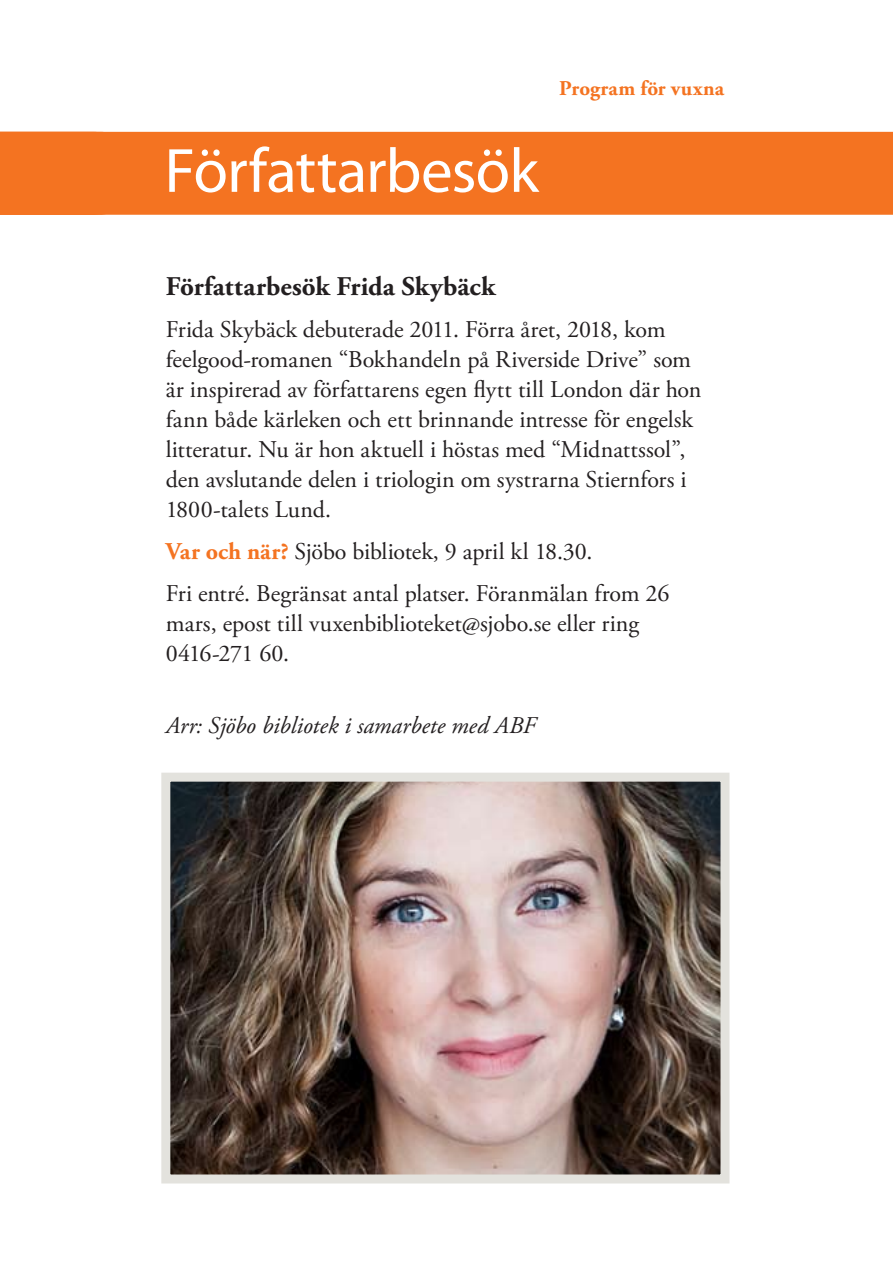
<style>
.page{position:relative;width:893px;height:1263px;background:#fff}
.page>*{position:absolute;margin:0;border:0;box-sizing:border-box;transform-origin:0 0}
.t1{font:63px "Myriad Pro";letter-spacing:-.015em;color:#fff}
.t2{font:700 27px "Adobe Garamond Pro";letter-spacing:.005em;color:#231f20}
.t3{font:24px/30px "Adobe Garamond Pro";color:#231f20}
.t4{font:italic 24px "Adobe Garamond Pro";color:#231f20}
.t5{font:700 21px "Adobe Garamond Pro";letter-spacing:.02em;color:#f47321}
.s1{font-weight:700;color:#f47321}
</style>
<div class="page">
<div style="left:119px;top:132px;width:774px;height:83px;background:#f47321"></div>
<div style="left:0;top:132px;width:119px;height:83px;background:#f47321"></div>
<img style="left:171px;top:783px;width:548px;height:390px">
<div style="left:161px;top:773px;width:568px;height:410px;border:9px solid #e3e2dd"></div>
<h1 class="t1" style="left:165px;top:132px;width:376px">Författarbesök</h1>
<p class="t5" style="left:559px;top:76px;width:166px">Program för vuxna</p>
<p class="t2" style="left:166px;top:271px;width:331px">Författarbesök Frida Skybäck</p>
<p class="t3" style="left:166px;top:315px;width:537px">Frida Skybäck debuterade 2011. Förra året, 2018, kom feelgood-romanen “Bokhandeln på Riverside Drive” som är inspirerad av författarens egen flytt till London där hon fann både kärleken och ett brinnande intresse för engelsk litteratur. Nu är hon aktuell i höstas med “Midnattssol”, den avslutande delen i triologin om systrarna Stiernfors i 1800-talets Lund.</p>
<p class="t3" style="left:166px;top:531px;width:505px;line-height:42px"><span class="s1">Var och när?</span> Sjöbo bibliotek, 9 april kl 18.30.<br>Fri entré. Begränsat antal platser. Föranmälan from 26</p>
<p class="t3" style="left:166px;top:609px;width:475px">mars, epost till vuxenbiblioteket@sjobo.se eller ring<br>0416-271 60.</p>
<p class="t4" style="left:166px;top:711px;width:371px">Arr: Sjöbo bibliotek i samarbete med ABF</p>
</div>
